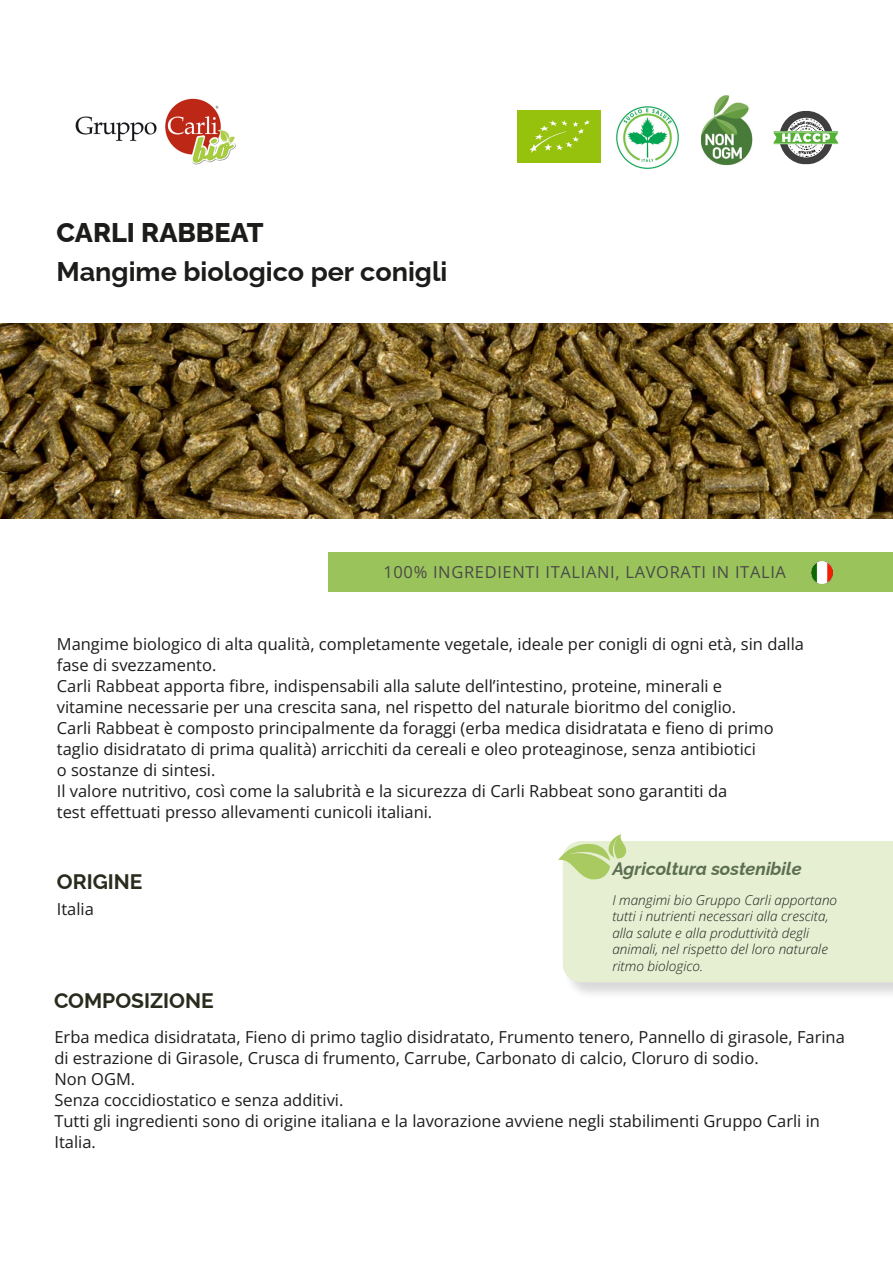
<style>
.page{position:relative;width:893px;height:1263px;background:#fff}
.page>*{position:absolute;margin:0;border:0;box-sizing:border-box;transform-origin:0 0}
.t1{font:700 27px "Raleway";color:#1c1d1b}
.t2{font:800 27px "Raleway";color:#1c1d1b}
.t3{font:700 21px "Raleway";color:#282c1d}
.t4{font:italic 700 18px "Raleway";color:#5b6f50}
.t5{font:16.5px/21px "Open Sans";color:#1c1d1b}
.t6{font:16.5px "Open Sans";letter-spacing:.04em;color:#494a49}
.t7{font:italic 13.5px/16.5px "Open Sans";color:#1c1d1b}
</style>
<div class="page">
<div style="left:328px;top:553px;width:565px;height:39px;background:#9bc35b"></div>
<img style="left:0;top:324px;width:893px;height:195px">
<img style="left:75px;top:98px;width:161px;height:67px">
<img style="left:812px;top:562px;width:21px;height:21px">
<img style="left:701px;top:95px;width:52px;height:70px">
<img style="left:616px;top:106px;width:63px;height:63px">
<img style="left:517px;top:111px;width:83px;height:51px">
<div style="left:563px;top:842px;width:330px;height:157px;background:#231f20;opacity:.57"></div>
<div style="left:563px;top:841px;width:330px;height:141px;background:#e6efd1"></div>
<svg style="left:558px;top:834px;width:70px;height:46px"></svg>
<svg style="left:773px;top:111px;width:66px;height:53px"></svg>
<p class="t2" style="left:57px;top:211px;width:209px">CARLI RABBEAT</p>
<p class="t1" style="left:57px;top:250px;width:392px">Mangime biologico per conigli</p>
<p class="t6" style="left:383px;top:560px;width:404px">100% INGREDIENTI ITALIANI, LAVORATI IN ITALIA</p>
<p class="t5" style="left:57px;top:633px;width:749px">Mangime biologico di alta qualità, completamente vegetale, ideale per conigli di ogni età, sin dalla fase di svezzamento.<br>Carli Rabbeat apporta fibre, indispensabili alla salute dell’intestino, proteine, minerali e<br>vitamine necessarie per una crescita sana, nel rispetto del naturale bioritmo del coniglio.<br>Carli Rabbeat è composto principalmente da foraggi (erba medica disidratata e fieno di primo taglio disidratato di prima qualità) arricchiti da cereali e oleo proteaginose, senza antibiotici<br>o sostanze di sintesi.<br>Il valore nutritivo, così come la salubrità e la sicurezza di Carli Rabbeat sono garantiti da<br>test effettuati presso allevamenti cunicoli italiani.</p>
<p class="t3" style="left:57px;top:864px;width:87px">ORIGINE</p>
<p class="t5" style="left:57px;top:898px;width:39px">Italia</p>
<p class="t3" style="left:54px;top:984px;width:161px">COMPOSIZIONE</p>
<p class="t4" style="left:612px;top:854px;width:191px">Agricoltura sostenibile</p>
<p class="t7" style="left:612px;top:891px;width:226px">I mangimi bio Gruppo Carli apportano tutti i nutrienti necessari alla crescita, alla salute e alla produttività degli animali, nel rispetto del loro naturale ritmo biologico.</p>
<p class="t5" style="left:54px;top:1026px;width:792px">Erba medica disidratata, Fieno di primo taglio disidratato, Frumento tenero, Pannello di girasole, Farina di estrazione di Girasole, Crusca di frumento, Carrube, Carbonato di calcio, Cloruro di sodio.<br>Non OGM.<br>Senza coccidiostatico e senza additivi.<br>Tutti gli ingredienti sono di origine italiana e la lavorazione avviene negli stabilimenti Gruppo Carli in Italia.</p>
</div>
